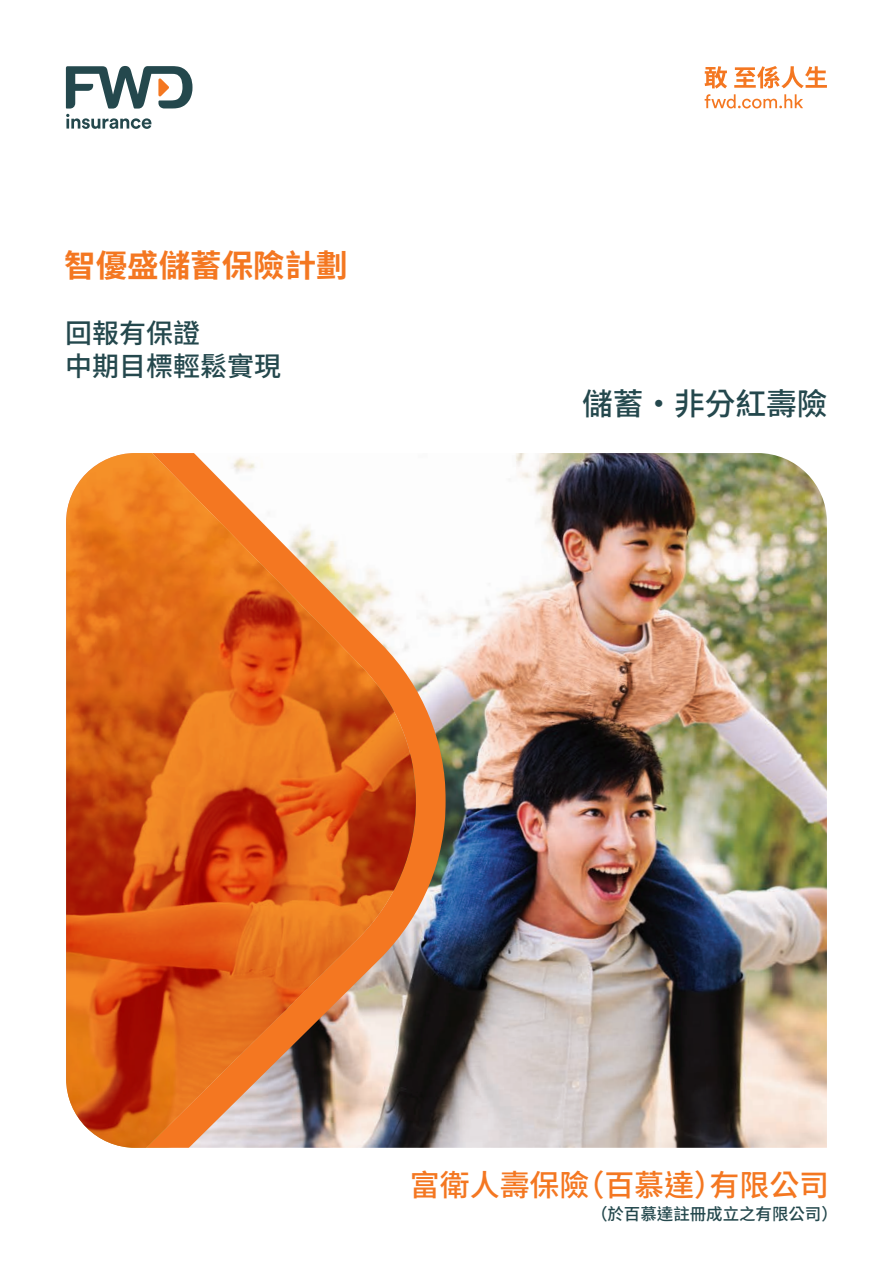
<style>
.page{position:relative;width:893px;height:1263px;background:#fff}
.page>*{position:absolute;margin:0;border:0;box-sizing:border-box;transform-origin:0 0}
.t1{font:700 31.5px "Noto Sans TC";color:#f47721}
.t2{font:500 30.75px "Noto Sans TC";letter-spacing:-.005em;color:#24484d}
.t3{font:500 30px "Noto Sans TC";letter-spacing:-.005em;color:#f47721}
.t4{font:500 27px/32.4px "Noto Sans TC";color:#24484d}
.t5{font:500 16.5px "Noto Sans TC";letter-spacing:-.005em;color:#24484d}
</style>
<div class="page">
<svg style="left:66px;top:66px;width:126px;height:63px"></svg>
<svg style="left:705px;top:66px;width:122px;height:42px"></svg>
<img style="left:446px;top:453px;width:381px;height:695px">
<svg style="left:66px;top:453px;width:380px;height:695px;background:#d57943"></svg>
<p class="t1" style="left:64px;top:248px;width:285px">智優盛儲蓄保險計劃</p>
<p class="t4" style="left:65px;top:318px;width:217px">回報有保證<br>中期目標輕鬆實現</p>
<p class="t2" style="left:582px;top:386px;width:247px">儲蓄・非分紅壽險</p>
<p class="t3" style="left:410px;top:1168px;width:421px">富衛人壽保險（百慕達）有限公司</p>
<p class="t5" style="left:591px;top:1205px;width:248px">（於百慕達註冊成立之有限公司）</p>
</div>
